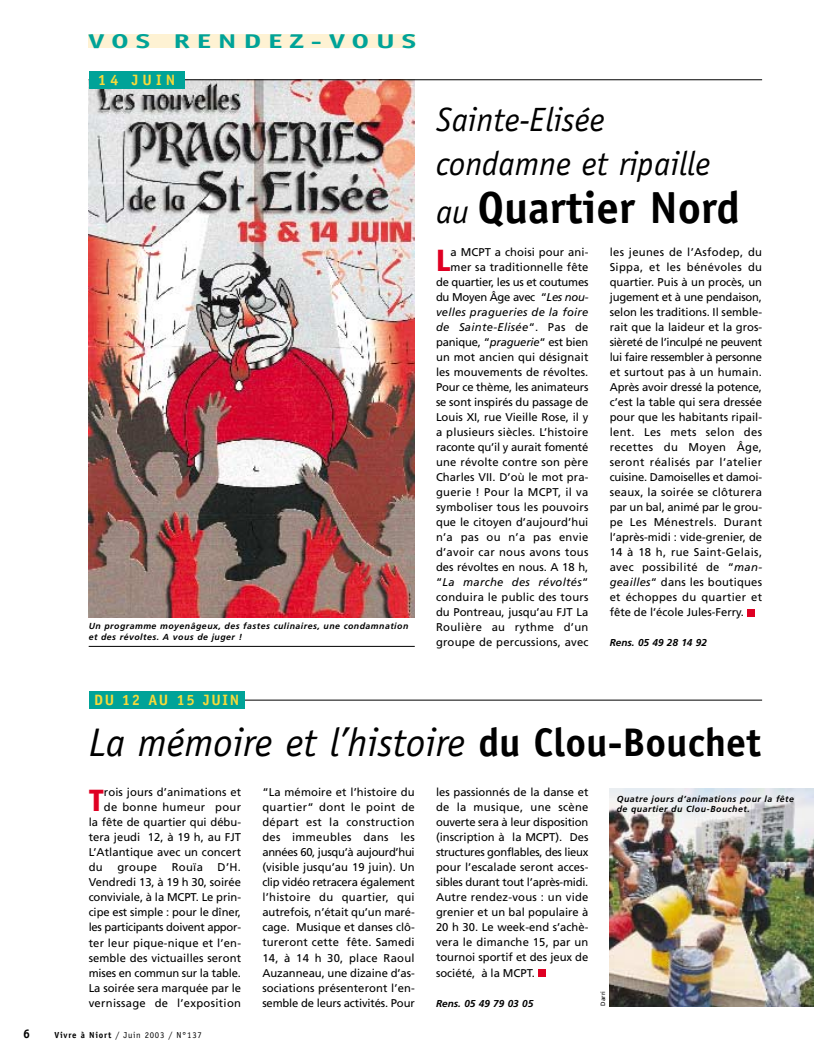
<style>
.page{position:relative;width:814px;height:1063px;background:#fff}
.page>*{position:absolute;margin:0;border:0;box-sizing:border-box;transform-origin:0 0}
.t1{font:700 45px "Officina Sans";color:#000}
.t2{font:italic 40px "Officina Sans";color:#000}
.t3{font:italic 33.75px/43.8px "Officina Sans";color:#000}
.t4{font:900 condensed 30.5px "Frutiger";color:#df0023}
.t5{font:700 20px "Officina Sans";letter-spacing:.225em;color:#00a398;scale:1.5 1}
.t6{font:700 15px "Officina Sans";letter-spacing:.11em;color:#f8da39}
.t7{font:700 12.5px "Officina Sans";color:#000}
.t8{font:11.25px/15px "Frutiger";letter-spacing:.01em;color:#000;text-align:justify}
.t9{font:11.25px "Frutiger";letter-spacing:.03em;color:#000}
.t10{font:italic 700 10px "Frutiger";color:#000}
.t11{font:italic 700 8.75px/10.6px "Frutiger";letter-spacing:.055em;color:#000}
.t12{font:8.75px "Officina Sans";letter-spacing:.075em;color:#000}
.t13{font:6.25px "Frutiger";color:#000}
.s1{font-weight:400;font-style:italic;font-size:33.75px}
.s2{font-style:italic}
.s3{font-weight:700;font-style:normal}
.s4{font-weight:700}
</style>
<div class="page">
<div style="left:747px;top:609px;width:7px;height:7px;background:#df0023"></div>
<div style="left:89px;top:34px;width:326px;height:14px;background:#fef2d3"></div>
<img style="left:89px;top:80px;width:326px;height:537px">
<hr style="left:161px;top:699px;width:601px;height:1px;background:#000">
<div style="left:538px;top:969px;width:7px;height:7px;background:#df0023"></div>
<img style="left:610px;top:788px;width:204px;height:218px">
<div style="left:89px;top:691px;width:156px;height:18px;background:#00a398"></div>
<hr style="left:89px;top:79px;width:673px;height:1px;background:#000">
<div style="left:89px;top:71px;width:95px;height:18px;background:#00a398"></div>
<hr style="left:89px;top:646px;width:326px;height:1px;background:#000">
<h3 class="t5" style="left:88px;top:33px;width:220px">VOS RENDEZ-VOUS</h3>
<h3 class="t6" style="left:98px;top:74px;width:79px">14 JUIN</h3>
<p class="t11" style="left:89px;top:621px;width:321px">Un programme moyenâgeux, des fastes culinaires, une condamnation et des révoltes. A vous de juger !</p>
<h3 class="t3" style="left:436px;top:100px;width:276px">Sainte-Elisée condamne et ripaille</h3>
<h1 class="t1" style="left:436px;top:191px;width:305px"><span class="s1">au</span> Quartier Nord</h1>
<p class="t8" style="left:436px;top:246px;width:154px;text-align:right">a MCPT a choisi pour ani&shy;mer sa traditionnelle fête de quartier, les us et coutumes du Moyen Âge avec “<span class="s2">Les nou&shy;velles pragueries de la foire de Sainte-Elisée</span>“. Pas de panique, “<span class="s2">praguerie</span>“ est bien un mot ancien qui désignait les mouvements de révoltes.<br>Pour ce thème, les animateurs se sont inspirés du passage de<br>Louis XI, rue Vieille Rose, il y a plusieurs siècles. L’histoire raconte qu’il y aurait fomenté une révolte contre son père<br>Charles VII. D’où le mot pra&shy;guerie ! Pour la MCPT, il va symboliser tous les pouvoirs que le citoyen d’aujourd’hui n’a pas ou n’a pas envie d’avoir car nous avons tous des révoltes en nous. A 18 h, “<span class="s2">La marche des révoltés</span>“ conduira le public des tours du Pontreau, jusqu’au FJT La<br>Roulière au rythme d’un groupe de percussions, avec</p>
<p class="t8" style="left:610px;top:246px;width:154px">les jeunes de l’Asfodep, du Sippa, et les bénévoles du quartier. Puis à un procès, un jugement et à une pendaison, selon les traditions. Il semble&shy;rait que la laideur et la gros&shy;sièreté de l’inculpé ne peuvent lui faire ressembler à personne et surtout pas à un humain.<br>Après avoir dressé la potence, c’est la table qui sera dressée pour que les habitants ripail&shy;lent. Les mets selon des recettes du Moyen Âge, seront réalisés par l’atelier cuisine. Damoiselles et damoi&shy;seaux, la soirée se clôturera par un bal, animé par le grou&shy;pe Les Ménestrels. Durant l’après-midi : vide-grenier, de 14 à 18 h, rue Saint-Gelais, avec possibilité de “<span class="s2">man&shy;geailles</span>“ dans les boutiques et échoppes du quartier et fête de l’école Jules-Ferry.</p>
<h3 class="t4" style="left:436px;top:248px;width:16px">L</h3>
<p class="t10" style="left:610px;top:639px;width:99px">Rens. 05 49 28 14 92</p>
<h3 class="t6" style="left:94px;top:694px;width:146px">DU 12 AU 15 JUIN</h3>
<h2 class="t2" style="left:89px;top:726px;width:674px">La mémoire et l’histoire <span class="s3">du Clou-Bouchet</span></h2>
<h3 class="t4" style="left:89px;top:788px;width:17px">T</h3>
<p class="t8" style="left:104px;top:786px;width:139px">rois jours d’animations et</p>
<p class="t9" style="left:104px;top:803px;width:139px">de bonne humeur pour</p>
<p class="t8" style="left:89px;top:816px;width:154px">la fête de quartier qui débu-</p>
<p class="t8" style="left:89px;top:831px;width:154px">tera jeudi 12, à 19 h, au FJT</p>
<p class="t8" style="left:89px;top:846px;width:154px">L’Atlantique avec un concert</p>
<p class="t8" style="left:89px;top:861px;width:16px">du</p>
<p class="t8" style="left:117px;top:861px;width:41px">groupe</p>
<p class="t8" style="left:172px;top:861px;width:33px">Rouïa</p>
<p class="t8" style="left:89px;top:861px;width:154px;text-indent:129px">D’H.<br>Vendredi 13, à 19 h 30, soirée conviviale, à la MCPT. Le prin&shy;cipe est simple : pour le dîner, les participants doivent appor&shy;ter leur pique-nique et l’en&shy;semble des victuailles seront mises en commun sur la table.<br>La soirée sera marquée par le vernissage de l’exposition</p>
<p class="t7" style="left:23px;top:1029px;width:8px">6</p>
<p class="t12" style="left:54px;top:1032px;width:149px"><span class="s4">Vivre à Niort</span> / Juin 2003 / N°137</p>
<p class="t8" style="left:262px;top:786px;width:154px">“La mémoire et l’histoire du quartier“ dont le point de départ est la construction des immeubles dans les années 60, jusqu’à aujourd’hui (visible jusqu’au 19 juin). Un clip vidéo retracera également l’histoire du quartier, qui autrefois, n’était qu’un maré&shy;cage. Musique et danses clô&shy;tureront cette fête. Samedi 14, à 14 h 30, place Raoul Auzanneau, une dizaine d’as&shy;sociations présenteront l’en&shy;semble de leurs activités. Pour</p>
<p class="t8" style="left:436px;top:786px;width:154px">les passionnés de la danse et de la musique, une scène ouverte sera à leur disposition (inscription à la MCPT). Des structures gonflables, des lieux pour l’escalade seront acces&shy;sibles durant tout l’après-midi.<br>Autre rendez-vous : un vide grenier et un bal populaire à 20 h 30. Le week-end s’achè&shy;vera le dimanche 15, par un tournoi sportif et des jeux de société, à la MCPT.</p>
<p class="t10" style="left:436px;top:999px;width:99px">Rens. 05 49 79 03 05</p>
<p class="t11" style="left:617px;top:793px;width:179px">Quatre jours d’animations pour la fête de quartier du Clou-Bouchet.</p>
<p class="t13" style="left:600px;top:1005px;width:16px;rotate:-90deg">Darri</p>
</div>
